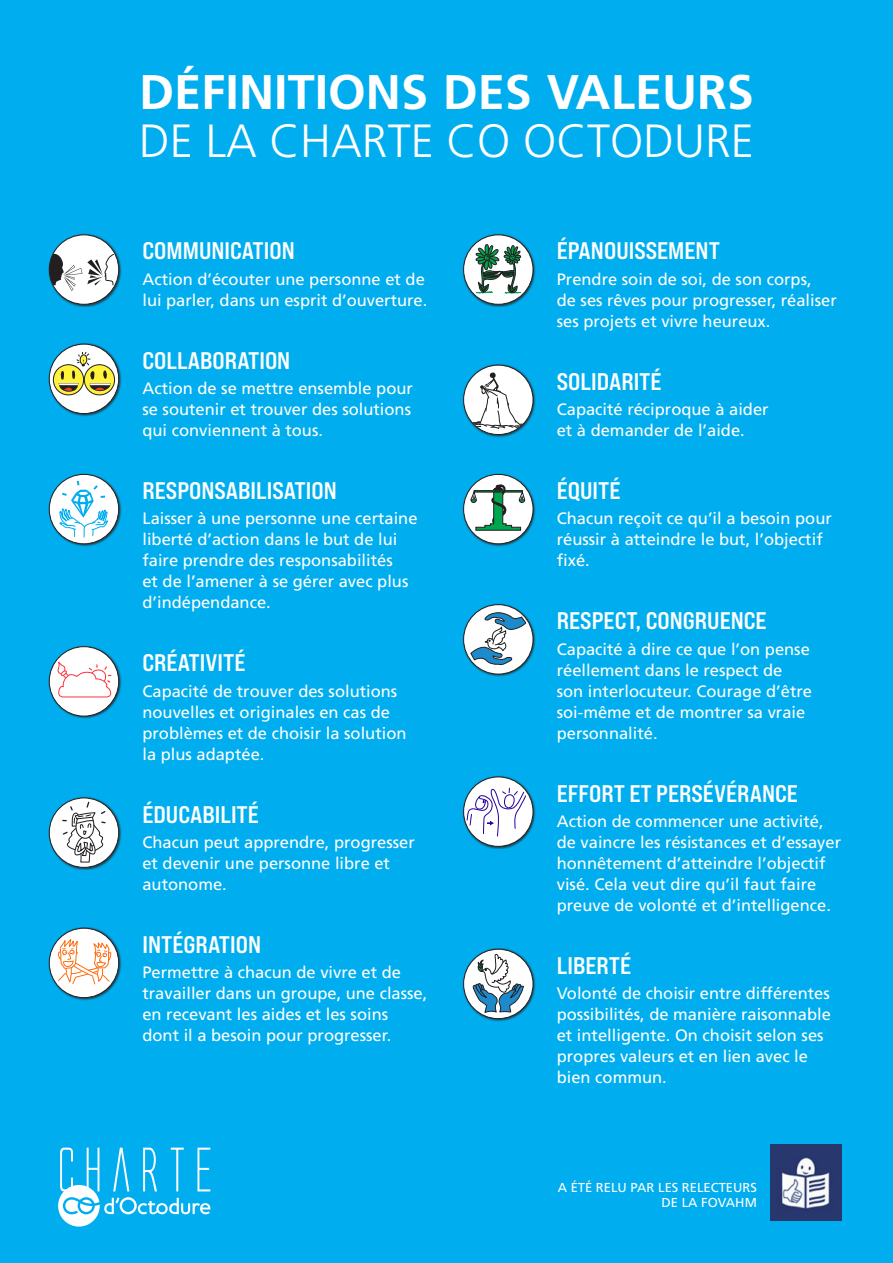
<style>
.page{position:relative;width:893px;height:1263px;background:#00aeef}
.page>*{position:absolute;margin:0;border:0;box-sizing:border-box;transform-origin:0 0}
.t1{font:58.2px "Alien League";color:#fff}
.t2{font:700 48.6px "Frutiger";color:#fff}
.t3{font:300 46.5px "Frutiger";color:#fff}
.t4{font:24px "Bebas Neue Pro Exp Bd";color:#fff}
.t5{font:16.5px/21px "Frutiger";color:#fff}
.t6{font:12.9px "Frutiger";color:#fff}
</style>
<div class="page">
<img style="left:771px;top:1144px;width:71px;height:76px">
<div style="left:48px;top:233px;width:74px;height:74px;background:#231f20;opacity:.75"></div>
<div style="left:49px;top:235px;width:70px;height:69px;background:#fff;border-radius:50%"></div>
<svg style="left:49px;top:253px;width:66px;height:38px"></svg>
<div style="left:49px;top:234px;width:70px;height:71px;border:1px solid #231f20;border-radius:50%"></div>
<div style="left:48px;top:343px;width:74px;height:74px;background:#231f20;opacity:.75"></div>
<div style="left:49px;top:344px;width:70px;height:69px;background:#fff;border-radius:50%"></div>
<svg style="left:53px;top:365px;width:31px;height:30px"></svg>
<div style="left:53px;top:365px;width:31px;height:30px;border:1px solid #231f20;border-radius:50%"></div>
<svg style="left:84px;top:365px;width:31px;height:30px"></svg>
<div style="left:84px;top:365px;width:31px;height:30px;border:1px solid #231f20;border-radius:50%"></div>
<svg style="left:59px;top:352px;width:52px;height:40px"></svg>
<div style="left:49px;top:344px;width:70px;height:70px;border:1px solid #231f20;border-radius:50%"></div>
<div style="left:48px;top:473px;width:74px;height:74px;background:#231f20;opacity:.75"></div>
<svg style="left:49px;top:474px;width:70px;height:70px"></svg>
<svg style="left:60px;top:481px;width:48px;height:56px;background:#c5ebf9"></svg>
<div style="left:49px;top:474px;width:70px;height:70px;border:1px solid #231f20;border-radius:50%"></div>
<div style="left:48px;top:645px;width:74px;height:74px;background:#231f20;opacity:.75"></div>
<div style="left:49px;top:647px;width:70px;height:69px;background:#fff;border-radius:50%"></div>
<svg style="left:57px;top:662px;width:55px;height:36px"></svg>
<div style="left:49px;top:646px;width:70px;height:70px;border:1px solid #231f20;border-radius:50%"></div>
<div style="left:48px;top:796px;width:74px;height:74px;background:#231f20;opacity:.75"></div>
<div style="left:49px;top:798px;width:70px;height:69px;background:#fff;border-radius:50%"></div>
<svg style="left:62px;top:801px;width:45px;height:62px"></svg>
<div style="left:49px;top:797px;width:70px;height:71px;border:1px solid #231f20;border-radius:50%"></div>
<div style="left:48px;top:927px;width:74px;height:74px;background:#231f20;opacity:.75"></div>
<div style="left:49px;top:928px;width:70px;height:70px;background:#fff;border-radius:50%"></div>
<svg style="left:57px;top:939px;width:55px;height:59px"></svg>
<div style="left:49px;top:928px;width:70px;height:70px;border:1px solid #231f20;border-radius:50%"></div>
<div style="left:462px;top:233px;width:74px;height:74px;background:#231f20;opacity:.75"></div>
<div style="left:464px;top:235px;width:69px;height:69px;background:#fff;border-radius:50%"></div>
<svg style="left:464px;top:236px;width:57px;height:68px"></svg>
<div style="left:463px;top:234px;width:70px;height:71px;border:1px solid #231f20;border-radius:50%"></div>
<div style="left:462px;top:364px;width:74px;height:74px;background:#231f20;opacity:.75"></div>
<div style="left:464px;top:365px;width:69px;height:69px;background:#fff;border-radius:50%"></div>
<svg style="left:472px;top:372px;width:57px;height:59px"></svg>
<div style="left:463px;top:365px;width:70px;height:70px;border:1px solid #231f20;border-radius:50%"></div>
<div style="left:462px;top:473px;width:74px;height:74px;background:#231f20;opacity:.75"></div>
<svg style="left:464px;top:474px;width:69px;height:70px"></svg>
<svg style="left:471px;top:484px;width:54px;height:46px;background:#aecabb"></svg>
<div style="left:463px;top:474px;width:70px;height:70px;border:1px solid #231f20;border-radius:50%"></div>
<div style="left:462px;top:603px;width:74px;height:74px;background:#231f20;opacity:.75"></div>
<div style="left:464px;top:605px;width:69px;height:69px;background:#fff;border-radius:50%"></div>
<svg style="left:470px;top:612px;width:56px;height:53px"></svg>
<div style="left:463px;top:604px;width:70px;height:70px;border:1px solid #231f20;border-radius:50%"></div>
<div style="left:462px;top:775px;width:74px;height:74px;background:#231f20;opacity:.75"></div>
<div style="left:464px;top:777px;width:69px;height:69px;background:#fff;border-radius:50%"></div>
<svg style="left:466px;top:788px;width:60px;height:49px"></svg>
<div style="left:463px;top:776px;width:70px;height:71px;border:1px solid #231f20;border-radius:50%"></div>
<div style="left:462px;top:948px;width:74px;height:74px;background:#231f20;opacity:.75"></div>
<div style="left:464px;top:949px;width:69px;height:70px;background:#fff;border-radius:50%"></div>
<svg style="left:473px;top:954px;width:51px;height:59px"></svg>
<div style="left:463px;top:949px;width:70px;height:70px;border:1px solid #231f20;border-radius:50%"></div>
<svg style="left:58px;top:1185px;width:152px;height:41px"></svg>
<p class="t2" style="left:139px;top:63px;width:616px">DÉFINITIONS DES VALEURS</p>
<p class="t3" style="left:139px;top:114px;width:616px">DE LA CHARTE CO OCTODURE</p>
<p class="t4" style="left:142px;top:236px;width:154px">COMMUNICATION</p>
<p class="t5" style="left:142px;top:269px;width:286px">Action d’écouter une personne et de lui parler, dans un esprit d’ouverture.</p>
<p class="t4" style="left:142px;top:345px;width:149px">COLLABORATION</p>
<p class="t5" style="left:142px;top:378px;width:272px;text-align:justify">Action de se mettre ensemble pour se soutenir et trouver des solutions qui conviennent à tous.</p>
<p class="t4" style="left:142px;top:476px;width:196px">RESPONSABILISATION</p>
<p class="t5" style="left:142px;top:508px;width:277px">Laisser à une personne une certaine liberté d’action dans le but de lui faire prendre des responsabilités<br>et de l’amener à se gérer avec plus d’indépendance.</p>
<p class="t4" style="left:142px;top:648px;width:105px">CRÉATIVITÉ</p>
<p class="t5" style="left:142px;top:680px;width:266px">Capacité de trouver des solutions nouvelles et originales en cas de problèmes et de choisir la solution la plus adaptée.</p>
<p class="t4" style="left:142px;top:799px;width:118px">ÉDUCABILITÉ</p>
<p class="t5" style="left:142px;top:832px;width:274px">Chacun peut apprendre, progresser et devenir une personne libre et autonome.</p>
<p class="t4" style="left:142px;top:929px;width:120px">INTÉGRATION</p>
<p class="t5" style="left:142px;top:962px;width:286px">Permettre à chacun de vivre et de travailler dans un groupe, une classe, en recevant les aides et les soins dont il a besoin pour progresser.</p>
<p class="t1" style="left:55px;top:1140px;width:165px">CHARTE</p>
<p class="t4" style="left:557px;top:236px;width:165px">ÉPANOUISSEMENT</p>
<p class="t5" style="left:557px;top:269px;width:282px">Prendre soin de soi, de son corps,<br>de ses rêves pour progresser, réaliser ses projets et vivre heureux.</p>
<p class="t4" style="left:557px;top:366px;width:106px">SOLIDARITÉ</p>
<p class="t5" style="left:557px;top:399px;width:213px">Capacité réciproque à aider et à demander de l’aide.</p>
<p class="t4" style="left:557px;top:476px;width:65px">ÉQUITÉ</p>
<p class="t5" style="left:557px;top:508px;width:277px">Chacun reçoit ce qu’il a besoin pour réussir à atteindre le but, l’objectif fixé.</p>
<p class="t4" style="left:557px;top:606px;width:211px">RESPECT, CONGRUENCE</p>
<p class="t5" style="left:557px;top:638px;width:257px">Capacité à dire ce que l’on pense réellement dans le respect de son interlocuteur. Courage d’être soi-même et de montrer sa vraie personnalité.</p>
<p class="t4" style="left:557px;top:778px;width:243px">EFFORT ET PERSÉVÉRANCE</p>
<p class="t5" style="left:557px;top:811px;width:286px">Action de commencer une activité, de vaincre les résistances et d’essayer honnêtement d’atteindre l’objectif visé. Cela veut dire qu’il faut faire preuve de volonté et d’intelligence.</p>
<p class="t4" style="left:557px;top:950px;width:76px">LIBERTÉ</p>
<p class="t5" style="left:557px;top:983px;width:276px">Volonté de choisir entre différentes possibilités, de manière raisonnable et intelligente. On choisit selon ses propres valeurs et en lien avec le bien commun.</p>
<p class="t6" style="left:558px;top:1179px;width:201px">A ÉTÉ RELU PAR LES RELECTEURS</p>
<p class="t6" style="left:662px;top:1195px;width:97px">DE LA FOVAHM</p>
</div>
